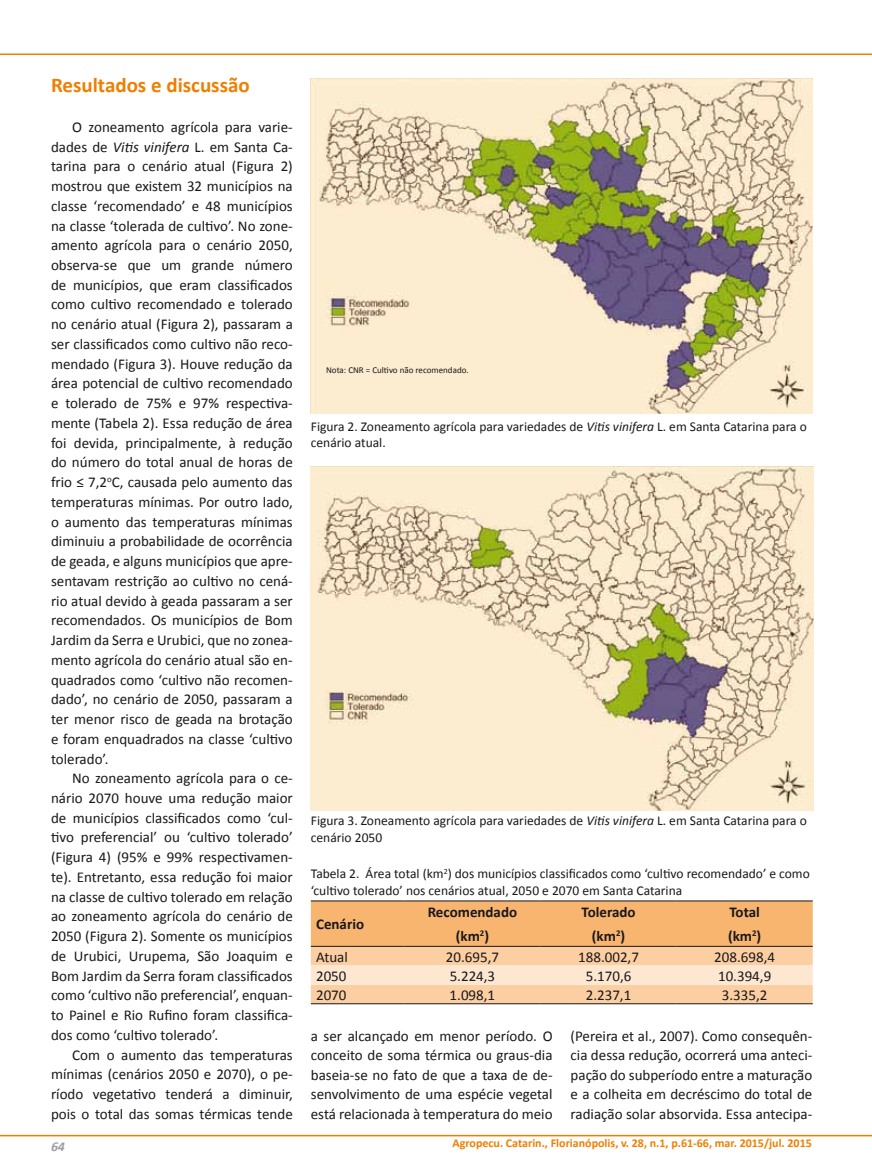
<style>
.page{position:relative;width:872px;height:1170px;background:#fff}
.page>*{position:absolute;margin:0;border:0;box-sizing:border-box;transform-origin:0 0}
.t1{font:700 21px "Calibri";color:#ee7f00}
.t2{font:15px/19.8px "Calibri";color:#1a171c;text-align:justify}
.t3{font:700 15px/24px "Calibri";color:#1a171c;text-align:center}
.t4{font:13.5px/16.5px "Calibri";color:#1a171c}
.t5{font:italic 700 13.5px "Calibri";color:#9c9e9f}
.t6{font:700 12px "Calibri";color:#ee7f00}
.t7{font:9px "Calibri";color:#1a171c}
.s1{font-style:italic}
</style>
<div class="page">
<hr style="left:0;top:53px;width:872px;height:2px;background:#ee7f00">
<hr style="left:0;top:1134px;width:872px;height:2px;background:#ee7f00">
<img style="left:311px;top:467px;width:502px;height:343px">
<svg style="left:311px;top:901px;width:501px;height:102px;background:#f6c693"></svg>
<hr style="left:311px;top:900px;width:93px;height:1px;background:#1a171c">
<hr style="left:404px;top:900px;width:136px;height:1px;background:#1a171c">
<hr style="left:540px;top:900px;width:136px;height:1px;background:#1a171c">
<hr style="left:676px;top:900px;width:136px;height:1px;background:#1a171c">
<hr style="left:311px;top:945px;width:93px;height:1px;background:#1a171c">
<hr style="left:404px;top:945px;width:136px;height:1px;background:#1a171c">
<hr style="left:540px;top:945px;width:136px;height:1px;background:#1a171c">
<hr style="left:676px;top:945px;width:136px;height:1px;background:#1a171c">
<hr style="left:311px;top:1003px;width:93px;height:1px;background:#1a171c">
<hr style="left:404px;top:1003px;width:136px;height:1px;background:#1a171c">
<hr style="left:540px;top:1003px;width:136px;height:1px;background:#1a171c">
<hr style="left:676px;top:1003px;width:136px;height:1px;background:#1a171c">
<img style="left:311px;top:78px;width:501px;height:335px">
<h1 class="t1" style="left:51px;top:70px;width:200px">Resultados e discussão</h1>
<p class="t2" style="left:51px;top:116px;width:243px;text-indent:21px">O zoneamento agrícola para varie&shy;dades de <span class="s1">Vitis vinifera</span> L. em Santa Ca&shy;tarina para o cenário atual (Figura 2) mostrou que existem 32 municípios na classe ‘recomendado’ e 48 municípios na classe ‘tolerada de cultivo’. No zone&shy;amento agrícola para o cenário 2050, observa-se que um grande número de municípios, que eram classificados como cultivo recomendado e tolerado no cenário atual (Figura 2), passaram a ser classificados como cultivo não reco&shy;mendado (Figura 3). Houve redução da área potencial de cultivo recomendado e tolerado de 75% e 97% respectiva&shy;mente (Tabela 2). Essa redução de área foi devida, principalmente, à redução do número do total anual de horas de frio ≤ 7,2<sup>o</sup>C, causada pelo aumento das temperaturas mínimas. Por outro lado, o aumento das temperaturas mínimas diminuiu a probabilidade de ocorrência de geada, e alguns municípios que apre&shy;sentavam restrição ao cultivo no cená&shy;rio atual devido à geada passaram a ser recomendados. Os municípios de Bom Jardim da Serra e Urubici, que no zonea&shy;mento agrícola do cenário atual são en&shy;quadrados como ‘cultivo não recomen&shy;dado’, no cenário de 2050, passaram a ter menor risco de geada na brotação e foram enquadrados na classe ‘cultivo tolerado’.</p>
<p class="t2" style="left:51px;top:768px;width:243px;text-indent:21px">No zoneamento agrícola para o ce&shy;nário 2070 houve uma redução maior de municípios classificados como ‘cul&shy;tivo preferencial’ ou ‘cultivo tolerado’ (Figura 4) (95% e 99% respectivamen&shy;te). Entretanto, essa redução foi maior na classe de cultivo tolerado em relação ao zoneamento agrícola do cenário de 2050 (Figura 2). Somente os municípios de Urubici, Urupema, São Joaquim e Bom Jardim da Serra foram classificados como ‘cultivo não preferencial’, enquan&shy;to Painel e Rio Rufino foram classifica&shy;dos como ‘cultivo tolerado’.</p>
<p class="t2" style="left:51px;top:1044px;width:243px;text-indent:21px">Com o aumento das temperaturas mínimas (cenários 2050 e 2070), o pe&shy;ríodo vegetativo tenderá a diminuir, pois o total das somas térmicas tende</p>
<p class="t5" style="left:51px;top:1137px;width:16px">64</p>
<p class="t7" style="left:326px;top:364px;width:144px">Nota: CNR = Cultivo não recomendado.</p>
<p class="t4" style="left:311px;top:418px;width:497px">Figura 2. Zoneamento agrícola para variedades de <span class="s1">Vitis vinifera</span> L. em Santa Catarina para o cenário atual.</p>
<p class="t4" style="left:311px;top:812px;width:497px">Figura 3. Zoneamento agrícola para variedades de <span class="s1">Vitis vinifera</span> L. em Santa Catarina para o cenário 2050</p>
<p class="t4" style="left:311px;top:864px;width:500px">Tabela 2. Área total (km<sup>2</sup>) dos municípios classificados como ‘cultivo recomendado’ e como ‘cultivo tolerado’ nos cenários atual, 2050 e 2070 em Santa Catarina</p>
<p class="t3" style="left:316px;top:911px;width:50px">Cenário</p>
<p class="t3" style="left:428px;top:899px;width:91px">Recomendado (km<sup>2</sup>)</p>
<p class="t3" style="left:581px;top:899px;width:55px">Tolerado (km<sup>2</sup>)</p>
<p class="t3" style="left:728px;top:899px;width:35px;text-align:left">Total (km<sup>2</sup>)</p>
<p class="t2" style="left:316px;top:946px;width:33px">Atual</p>
<p class="t2" style="left:446px;top:946px;width:55px">20.695,7</p>
<p class="t2" style="left:578px;top:946px;width:62px">188.002,7</p>
<p class="t2" style="left:714px;top:946px;width:62px">208.698,4</p>
<p class="t2" style="left:316px;top:965px;width:32px">2050</p>
<p class="t2" style="left:449px;top:965px;width:47px">5.224,3</p>
<p class="t2" style="left:586px;top:965px;width:47px">5.170,6</p>
<p class="t2" style="left:718px;top:965px;width:55px">10.394,9</p>
<p class="t2" style="left:316px;top:984px;width:32px">2070</p>
<p class="t2" style="left:449px;top:984px;width:47px">1.098,1</p>
<p class="t2" style="left:586px;top:984px;width:47px">2.237,1</p>
<p class="t2" style="left:722px;top:984px;width:47px">3.335,2</p>
<p class="t2" style="left:311px;top:1025px;width:243px">a ser alcançado em menor período. O conceito de soma térmica ou graus-dia baseia-se no fato de que a taxa de de&shy;senvolvimento de uma espécie vegetal está relacionada à temperatura do meio</p>
<p class="t2" style="left:570px;top:1025px;width:243px">(Pereira et al., 2007). Como consequên&shy;cia dessa redução, ocorrerá uma anteci&shy;pação do subperíodo entre a maturação e a colheita em decréscimo do total de radiação solar absorvida. Essa antecipa-</p>
<p class="t6" style="left:452px;top:1134px;width:361px">Agropecu. Catarin., Florianópolis, v. 28, n.1, p.61-66, mar. 2015/jul. 2015</p>
</div>
